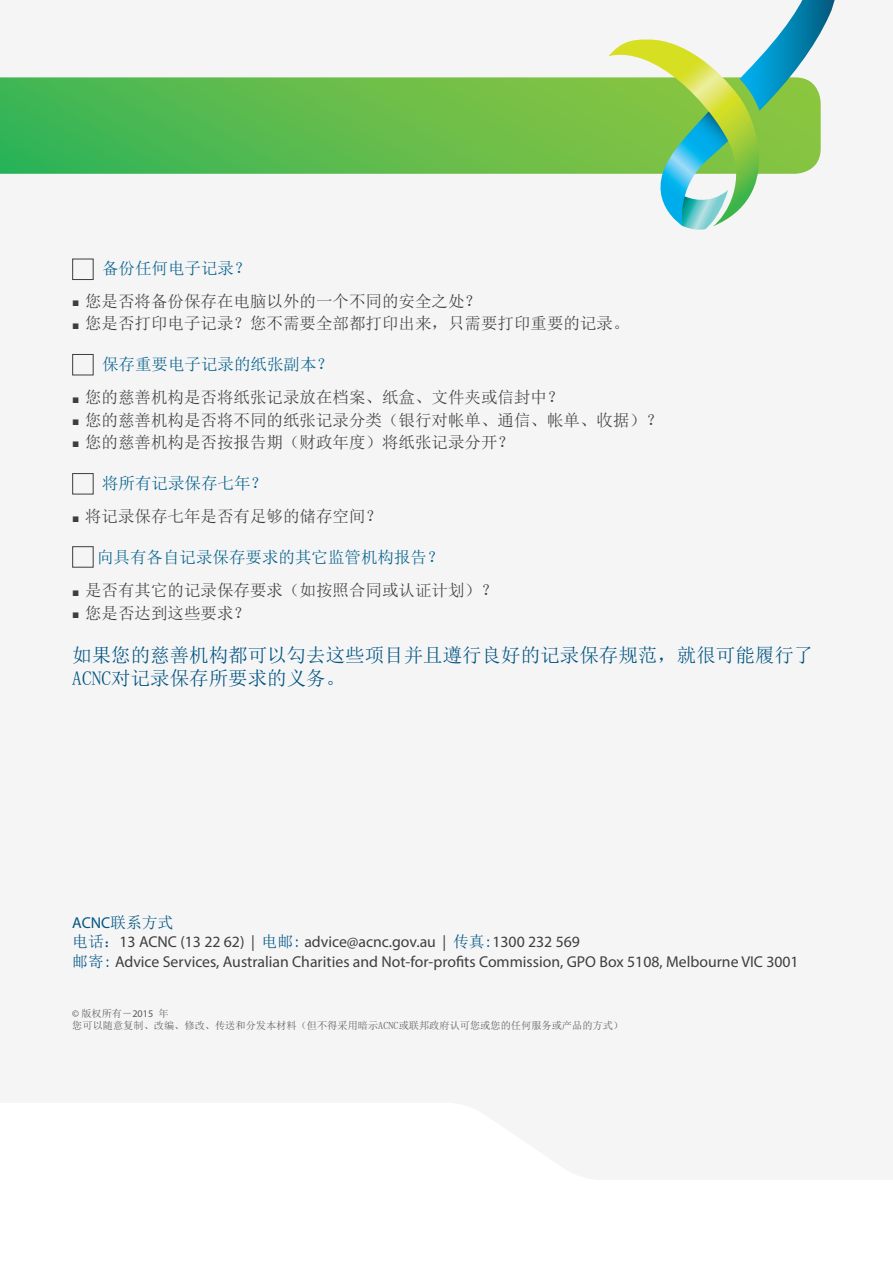
<style>
.page{position:relative;width:893px;height:1263px;background:#fff}
.page>*{position:absolute;margin:0;border:0;box-sizing:border-box;transform-origin:0 0}
.Heading_2_-_Navy{font:19.5px/22.5px "Sim Sun";color:#005480}
.t1{font:16.5px "Sim Sun";color:#3e3e3f}
.Heading_4{font:16.5px "Sim Sun";color:#005f8a}
.Address{font:15.75px/19.5px "Myriad Pro";color:#3e3e3f}
.Copyright{font:10.2px/12px "Sim Sun";color:#57585a}
.s1{font-family:"Arial";font-weight:700;font-size:12px}
.s2{color:#005480}
.s3{font-family:"Sim Sun";color:#005480}
.s4{font-family:"Myriad Pro"}
</style>
<div class="page">
<div style="left:0;top:0;width:893px;height:1044px;background:#f5f5f6"></div>
<svg style="left:0;top:77px;width:608px;height:97px;background:#5cbb4e"></svg>
<svg style="left:608px;top:0;width:227px;height:230px"></svg>
<div style="left:72px;top:473px;width:22px;height:21px;border:1px solid #3e3e3f"></div>
<div style="left:72px;top:546px;width:22px;height:22px;border:1px solid #3e3e3f"></div>
<div style="left:72px;top:259px;width:22px;height:21px;border:1px solid #3e3e3f"></div>
<div style="left:72px;top:354px;width:22px;height:21px;border:1px solid #3e3e3f"></div>
<p class="Heading_4" style="left:102px;top:259px;width:150px">备份任何电子记录？</p>
<p class="t1" style="left:72px;top:293px;width:410px"><span class="s1">■</span> 您是否将备份保存在电脑以外的一个不同的安全之处？</p>
<p class="t1" style="left:72px;top:315px;width:559px"><span class="s1">■</span> 您是否打印电子记录？您不需要全部都打印出来，只需要打印重要的记录。</p>
<p class="Heading_4" style="left:102px;top:356px;width:232px">保存重要电子记录的纸张副本？</p>
<p class="t1" style="left:72px;top:389px;width:493px"><span class="s1">■</span> 您的慈善机构是否将纸张记录放在档案、纸盒、文件夹或信封中？</p>
<p class="t1" style="left:72px;top:411px;width:592px"><span class="s1">■</span> 您的慈善机构是否将不同的纸张记录分类（银行对帐单、通信、帐单、收据）？</p>
<p class="t1" style="left:72px;top:434px;width:443px"><span class="s1">■</span> 您的慈善机构是否按报告期（财政年度）将纸张记录分开？</p>
<p class="Heading_4" style="left:102px;top:475px;width:166px">将所有记录保存七年？</p>
<p class="t1" style="left:72px;top:508px;width:311px"><span class="s1">■</span> 将记录保存七年是否有足够的储存空间？</p>
<p class="Heading_4" style="left:97px;top:549px;width:348px">向具有各自记录保存要求的其它监管机构报告？</p>
<p class="t1" style="left:72px;top:582px;width:427px"><span class="s1">■</span> 是否有其它的记录保存要求（如按照合同或认证计划）？</p>
<p class="t1" style="left:72px;top:604px;width:179px"><span class="s1">■</span> 您是否达到这些要求？</p>
<p class="Heading_2_-_Navy" style="left:72px;top:644px;width:743px">如果您的慈善机构都可以勾去这些项目并且遵行良好的记录保存规范，就很可能履行了<br>ACNC对记录保存所要求的义务。</p>
<p class="Address" style="left:72px;top:912px;width:728px"><span class="s2">ACNC</span><span class="s3">联系方式<br>电话：</span>13 ACNC (13 22 62) | <span class="s3">电邮:</span> advice@acnc.gov.au | <span class="s3">传真:</span>1300 232 569<br><span class="s3">邮寄:</span> Advice Services, Australian Charities and Not-for-profits Commission, GPO Box 5108, Melbourne VIC 3001</p>
<p class="Copyright" style="left:72px;top:1007px;width:552px"><span class="s4">©</span> 版权所有－<span class="s4">2015</span> 年<br>您可以随意复制、改编、修改、传送和分发本材料（但不得采用暗示ACNC或联邦政府认可您或您的任何服务或产品的方式）</p>
</div>
